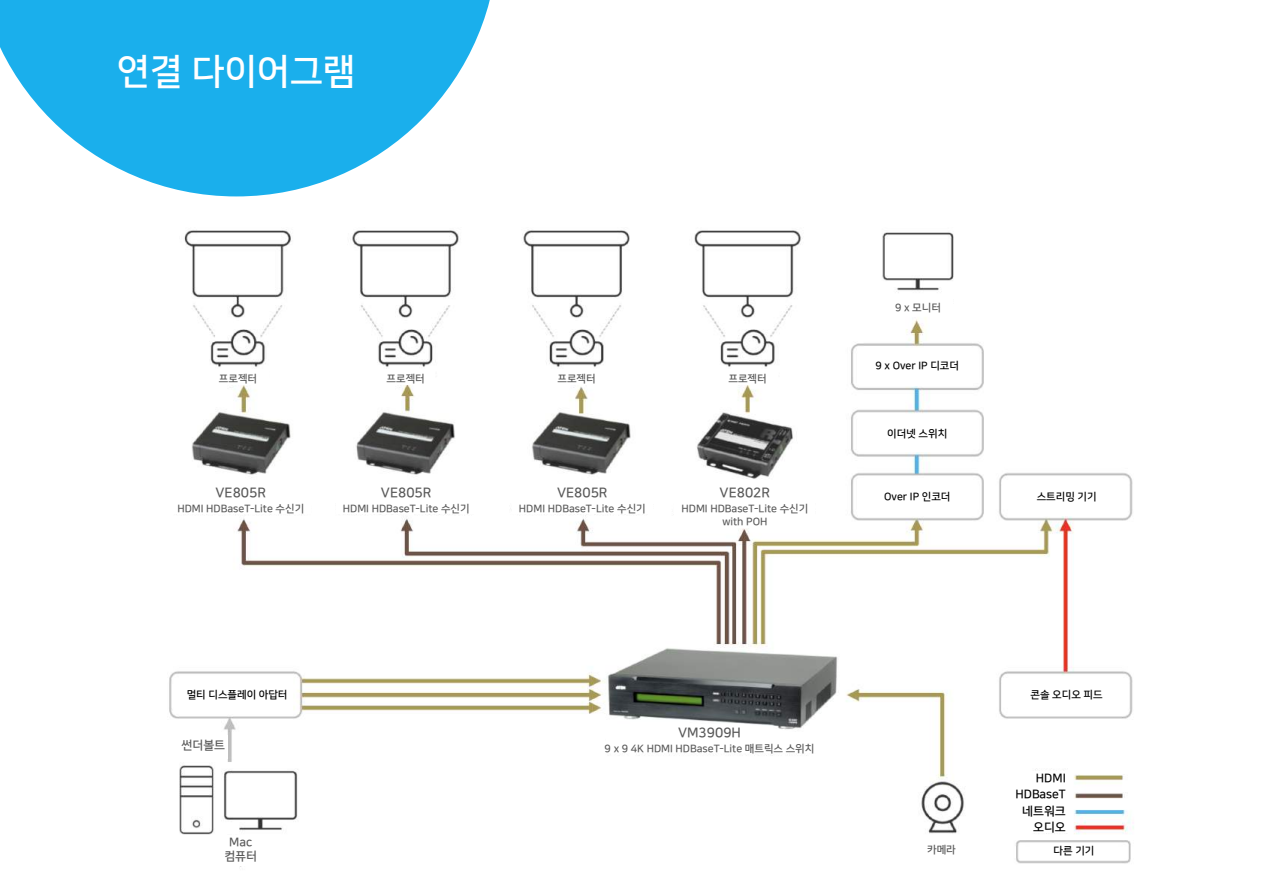
<style>
.page{position:relative;width:1263px;height:893px;background:#fff}
.page>*{position:absolute;margin:0;border:0;box-sizing:border-box;transform-origin:0 0}
.t1{font:36px "Nanum Square B";color:#fff}
.t2{font:13.5px "Nanum Square B";color:#595959}
.t3{font:12px/16.5px "Nanum Square B";color:#000;text-align:right}
.t4{font:12px/14.4px "Nanum Square B";color:#595959;text-align:center}
.t5{font:10.5px/12.6px "Nanum Square B";color:#595959;text-align:center}
.t6{font:10.5px "Nanum Square B";color:#000}
</style>
<div class="page">
<svg style="left:0;top:0;width:490px;height:196px;fill:#1aafec"></svg>
<img style="left:169px;top:229px;width:965px;height:638px">
<div style="left:171px;top:484px;width:140px;height:30px;background:#fff"></div>
<div style="left:206px;top:369px;width:63px;height:16px;background:#fff"></div>
<div style="left:372px;top:369px;width:62px;height:16px;background:#fff"></div>
<div style="left:544px;top:369px;width:63px;height:16px;background:#fff"></div>
<div style="left:336px;top:484px;width:141px;height:30px;background:#fff"></div>
<div style="left:903px;top:835px;width:71px;height:30px;background:#fff"></div>
<div style="left:206px;top:835px;width:70px;height:31px;background:#fff"></div>
<div style="left:157px;top:735px;width:70px;height:24px;background:#fff"></div>
<div style="left:512px;top:484px;width:141px;height:30px;background:#fff"></div>
<svg style="left:606px;top:724px;width:213px;height:29px"></svg>
<div style="left:675px;top:484px;width:140px;height:44px;background:#fff"></div>
<div style="left:860px;top:349px;width:113px;height:37px;background:#fff"></div>
<div style="left:860px;top:414px;width:113px;height:38px;background:#fff"></div>
<div style="left:860px;top:478px;width:113px;height:38px;background:#fff"></div>
<div style="left:179px;top:676px;width:114px;height:38px;background:#fff"></div>
<div style="left:1009px;top:478px;width:114px;height:38px;background:#fff"></div>
<div style="left:1009px;top:676px;width:114px;height:38px;background:#fff"></div>
<div style="left:1030px;top:844px;width:88px;height:15px;background:#fff"></div>
<div style="left:1006px;top:771px;width:65px;height:62px;background:#fff"></div>
<div style="left:715px;top:369px;width:63px;height:16px;background:#fff"></div>
<div style="left:881px;top:298px;width:72px;height:18px;background:#fff"></div>
<h1 class="t1" style="left:117px;top:52px;width:240px">연결 다이어그램</h1>
<p class="t5" style="left:895px;top:301px;width:47px">9 x 모니터</p>
<p class="t6" style="left:875px;top:361px;width:85px">9 x Over IP 디코더</p>
<p class="t5" style="left:219px;top:373px;width:40px">프로젝터</p>
<p class="t5" style="left:387px;top:373px;width:40px">프로젝터</p>
<p class="t5" style="left:557px;top:373px;width:40px">프로젝터</p>
<p class="t5" style="left:728px;top:373px;width:40px">프로젝터</p>
<p class="t6" style="left:887px;top:428px;width:61px">이더넷 스위치</p>
<p class="t2" style="left:216px;top:486px;width:52px">VE805R</p>
<p class="t5" style="left:177px;top:503px;width:128px">HDMI HDBaseT-Lite 수신기</p>
<p class="t2" style="left:381px;top:486px;width:52px">VE805R</p>
<p class="t5" style="left:343px;top:503px;width:128px">HDMI HDBaseT-Lite 수신기</p>
<p class="t2" style="left:557px;top:486px;width:52px">VE805R</p>
<p class="t5" style="left:519px;top:503px;width:128px">HDMI HDBaseT-Lite 수신기</p>
<p class="t2" style="left:720px;top:486px;width:52px">VE802R</p>
<p class="t5" style="left:681px;top:503px;width:128px">HDMI HDBaseT-Lite 수신기 with POH</p>
<p class="t6" style="left:884px;top:492px;width:68px">Over IP 인코더</p>
<p class="t6" style="left:1037px;top:492px;width:61px">스트리밍 기기</p>
<p class="t6" style="left:187px;top:689px;width:102px">멀티 디스플레이 아답터</p>
<p class="t4" style="left:182px;top:738px;width:45px">썬더볼트</p>
<p class="t4" style="left:224px;top:835px;width:34px">Mac 컴퓨터</p>
<p class="t2" style="left:678px;top:725px;width:64px">VM3909H</p>
<p class="t5" style="left:605px;top:742px;width:211px">9 x 9 4K HDMI HDBaseT-Lite 매트릭스 스위치</p>
<p class="t5" style="left:927px;top:844px;width:30px">카메라</p>
<p class="t6" style="left:1030px;top:689px;width:74px">콘솔 오디오 피드</p>
<p class="t3" style="left:1015px;top:770px;width:52px">HDMI<br>HDBaseT 네트워크 오디오</p>
<p class="t6" style="left:1053px;top:845px;width:42px">다른 기기</p>
</div>
